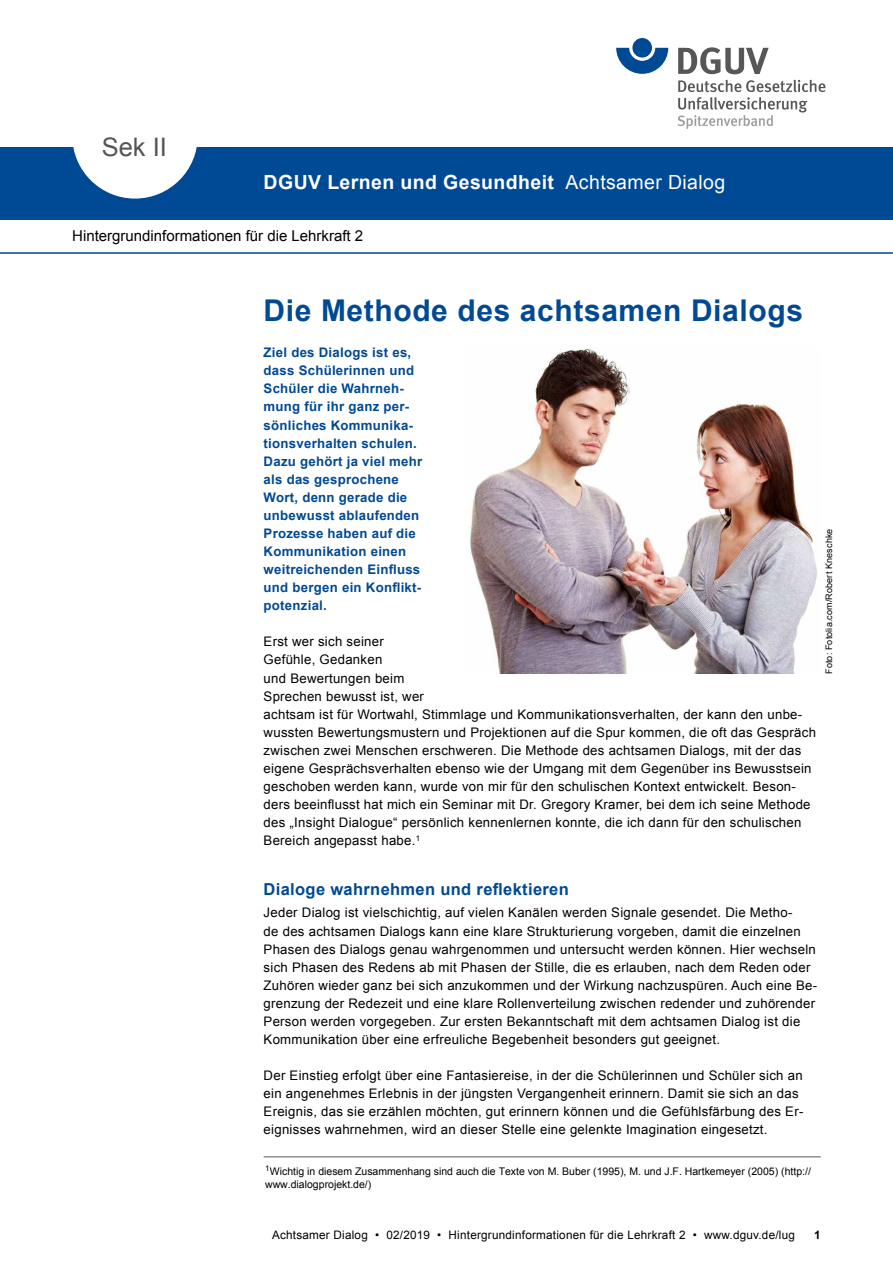
<style>
.page{position:relative;width:893px;height:1263px;background:#fff}
.page>*{position:absolute;margin:0;border:0;box-sizing:border-box;transform-origin:0 0}
.t1{font:700 30px "Arial";letter-spacing:.02em;color:#004994}
.t2{font:25.5px "Arial";color:#555}
.t3{font:700 19.5px "Arial";letter-spacing:.02em;color:#fff}
.t4{font:19.5px "Arial";letter-spacing:.02em;color:#fff}
.t5{font:700 16.5px "Arial";letter-spacing:.02em;color:#004994}
.t6{font:15px "Arial";color:#000}
.t7{font:13.2px/18px "Arial";letter-spacing:.02em;color:#000}
.t8{font:700 13.2px/18px "Arial";letter-spacing:.02em;color:#004994}
.t9{font:11.7px "Arial";letter-spacing:.02em;color:#000}
.t10{font:700 11.7px "Arial";color:#000}
.t11{font:10.5px/12.6px "Arial";color:#000}
.t12{font:9px "Arial";letter-spacing:.015em;color:#000}
</style>
<div class="page">
<div style="left:0;top:147px;width:893px;height:73px;background:#004994"></div>
<svg style="left:73px;top:147px;width:124px;height:52px"></svg>
<svg style="left:616px;top:48px;width:52px;height:26px"></svg>
<div style="left:632px;top:38px;width:20px;height:20px;background:#004994;border-radius:50%"></div>
<svg style="left:678px;top:47px;width:91px;height:27px"></svg>
<svg style="left:678px;top:80px;width:147px;height:49px"></svg>
<hr style="left:0;top:252px;width:893px;height:2px;background:#004994">
<img style="left:469px;top:348px;width:348px;height:325px">
<hr style="left:264px;top:1156px;width:557px;height:1px;background:#555">
<h2 class="t2" style="left:102px;top:131px;width:67px">Sek II</h2>
<h3 class="t3" style="left:264px;top:169px;width:292px">DGUV Lernen und Gesundheit</h3>
<h3 class="t4" style="left:566px;top:170px;width:161px">Achtsamer Dialog</h3>
<p class="t6" style="left:72px;top:225px;width:292px">Hintergrundinformationen für die Lehrkraft 2</p>
<h1 class="t1" style="left:264px;top:290px;width:541px">Die Methode des achtsamen Dialogs</h1>
<p class="t8" style="left:264px;top:344px;width:160px">Ziel des Dialogs ist es, dass Schülerinnen und<br>Schüler die Wahrneh&shy;mung für ihr ganz per&shy;sönliches Kommunika&shy;tionsverhalten schulen.<br>Dazu gehört ja viel mehr als das gesprochene<br>Wort, denn gerade die unbewusst ablaufenden<br>Prozesse haben auf die<br>Kommunikation einen weitreichenden Einfluss und bergen ein Konflikt&shy;potenzial.</p>
<p class="t7" style="left:264px;top:633px;width:554px">Erst wer sich seiner<br>Gefühle, Gedanken<br>und Bewertungen beim<br>Sprechen bewusst ist, wer<br>achtsam ist für Wortwahl, Stimmlage und Kommunikationsverhalten, der kann den unbe&shy;wussten Bewertungsmustern und Projektionen auf die Spur kommen, die oft das Gespräch zwischen zwei Menschen erschweren. Die Methode des achtsamen Dialogs, mit der das eigene Gesprächsverhalten ebenso wie der Umgang mit dem Gegenüber ins Bewusstsein geschoben werden kann, wurde von mir für den schulischen Kontext entwickelt. Beson&shy;ders beeinflusst hat mich ein Seminar mit Dr. Gregory Kramer, bei dem ich seine Methode des „Insight Dialogue“ persönlich kennenlernen konnte, die ich dann für den schulischen Bereich angepasst habe.<sup>1</sup></p>
<p class="t5" style="left:264px;top:878px;width:307px">Dialoge wahrnehmen und reflektieren</p>
<p class="t7" style="left:264px;top:904px;width:555px">Jeder Dialog ist vielschichtig, auf vielen Kanälen werden Signale gesendet. Die Metho-<br>de des achtsamen Dialogs kann eine klare Strukturierung vorgeben, damit die einzelnen Phasen des Dialogs genau wahrgenommen und untersucht werden können. Hier wechseln sich Phasen des Redens ab mit Phasen der Stille, die es erlauben, nach dem Reden oder Zuhören wieder ganz bei sich anzukommen und der Wirkung nachzuspüren. Auch eine Be&shy;grenzung der Redezeit und eine klare Rollenverteilung zwischen redender und zuhörender Person werden vorgegeben. Zur ersten Bekanntschaft mit dem achtsamen Dialog ist die Kommunikation über eine erfreuliche Begebenheit besonders gut geeignet.</p>
<p class="t7" style="left:264px;top:1067px;width:541px">Der Einstieg erfolgt über eine Fantasiereise, in der die Schülerinnen und Schüler sich an ein angenehmes Erlebnis in der jüngsten Vergangenheit erinnern. Damit sie sich an das Ereignis, das sie erzählen möchten, gut erinnern können und die Gefühlsfärbung des Er&shy;eignisses wahrnehmen, wird an dieser Stelle eine gelenkte Imagination eingesetzt.</p>
<p class="t12" style="left:823px;top:674px;width:147px;rotate:-90deg">Foto: Fotolia.com/Robert Kneschke</p>
<p class="t11" style="left:265px;top:1165px;width:547px"><sup>1</sup>Wichtig in diesem Zusammenhang sind auch die Texte von M. Buber (1995), M. und J.F. Hartkemeyer (2005) (http:// www.dialogprojekt.de/)</p>
<p class="t9" style="left:272px;top:1228px;width:524px">Achtsamer Dialog • 02/2019 • Hintergrundinformationen für die Lehrkraft 2 • www.dguv.de/lug</p>
<p class="t10" style="left:814px;top:1227px;width:8px">1</p>
</div>
